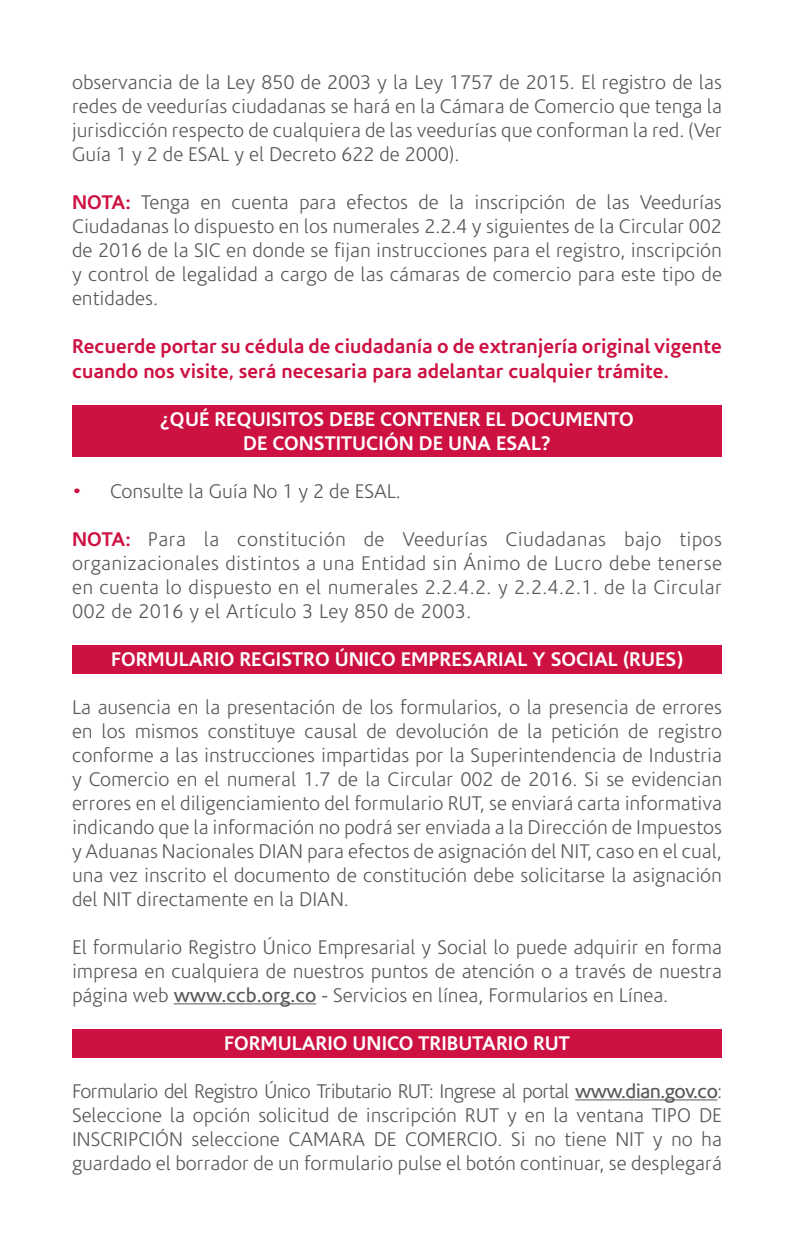
<style>
.page{position:relative;width:794px;height:1248px;background:#fff}
.page>*{position:absolute;margin:0;border:0;box-sizing:border-box;transform-origin:0 0}
.t1{font:300 20px/24px "Corisande";color:#57585a;text-align:justify}
.t2{font:700 20px/24px "Corisande";color:#fff;text-align:center}
.t3{font:700 20px/24px "Corisande";color:#cd1141}
.s1{font-weight:700;color:#cd1141}
.s2{font-weight:400}
</style>
<div class="page">
<div style="left:72px;top:645px;width:650px;height:28px;background:#cd1141"></div>
<div style="left:72px;top:1029px;width:650px;height:28px;background:#cd1141"></div>
<div style="left:72px;top:405px;width:650px;height:51px;background:#cd1141"></div>
<hr style="left:174px;top:1003px;width:142px;height:1px;background:#57585a">
<hr style="left:575px;top:1099px;width:142px;height:1px;background:#57585a">
<p class="t1" style="left:72px;top:71px;width:651px">observancia de la Ley 850 de 2003 y la Ley 1757 de 2015. El registro de las redes de veedurías ciudadanas se hará en la Cámara de Comercio que tenga la jurisdicción respecto de cualquiera de las veedurías que conforman la red. (Ver Guía 1 y 2 de ESAL y el Decreto 622 de 2000).</p>
<p class="t1" style="left:72px;top:191px;width:651px"><span class="s1">NOTA:</span> Tenga en cuenta para efectos de la inscripción de las Veedurías Ciudadanas lo dispuesto en los numerales 2.2.4 y siguientes de la Circular 002 de 2016 de la SIC en donde se fijan instrucciones para el registro, inscripción y control de legalidad a cargo de las cámaras de comercio para este tipo de entidades.</p>
<p class="t3" style="left:72px;top:335px;width:651px">Recuerde portar su cédula de ciudadanía o de extranjería original vigente cuando nos visite, será necesaria para adelantar cualquier trámite.</p>
<p class="t2" style="left:160px;top:407px;width:475px">¿QUÉ REQUISITOS DEBE CONTENER EL DOCUMENTO<br>DE CONSTITUCIÓN DE UNA ESAL?</p>
<p class="t1" style="left:72px;top:479px;width:330px"><span class="s1">•</span> Consulte la Guía No 1 y 2 de ESAL.</p>
<p class="t1" style="left:72px;top:527px;width:651px"><span class="s1">NOTA:</span> Para la constitución de Veedurías Ciudadanas bajo tipos organizacionales distintos a una Entidad sin Ánimo de Lucro debe tenerse en cuenta lo dispuesto en el numerales 2.2.4.2. y 2.2.4.2.1. de la Circular 002 de 2016 y el Artículo 3 Ley 850 de 2003.</p>
<p class="t2" style="left:111px;top:647px;width:573px">FORMULARIO REGISTRO ÚNICO EMPRESARIAL Y SOCIAL (RUES)</p>
<p class="t1" style="left:72px;top:695px;width:651px">La ausencia en la presentación de los formularios, o la presencia de errores en los mismos constituye causal de devolución de la petición de registro conforme a las instrucciones impartidas por la Superintendencia de Industria y Comercio en el numeral 1.7 de la Circular 002 de 2016. Si se evidencian errores en el diligenciamiento del formulario RUT, se enviará carta informativa indicando que la información no podrá ser enviada a la Dirección de Impuestos y Aduanas Nacionales DIAN para efectos de asignación del NIT, caso en el cual, una vez inscrito el documento de constitución debe solicitarse la asignación del NIT directamente en la DIAN.</p>
<p class="t1" style="left:72px;top:935px;width:651px">El formulario Registro Único Empresarial y Social lo puede adquirir en forma impresa en cualquiera de nuestros puntos de atención o a través de nuestra página web <span class="s2">www.ccb.org.co</span> - Servicios en línea, Formularios en Línea.</p>
<p class="t2" style="left:224px;top:1031px;width:347px">FORMULARIO UNICO TRIBUTARIO RUT</p>
<p class="t1" style="left:72px;top:1079px;width:651px">Formulario del Registro Único Tributario RUT: Ingrese al portal <span class="s2">www.dian.gov.co</span>:<br>Seleccione la opción solicitud de inscripción RUT y en la ventana TIPO DE INSCRIPCIÓN seleccione CAMARA DE COMERCIO. Si no tiene NIT y no ha guardado el borrador de un formulario pulse el botón continuar, se desplegará</p>
</div>
